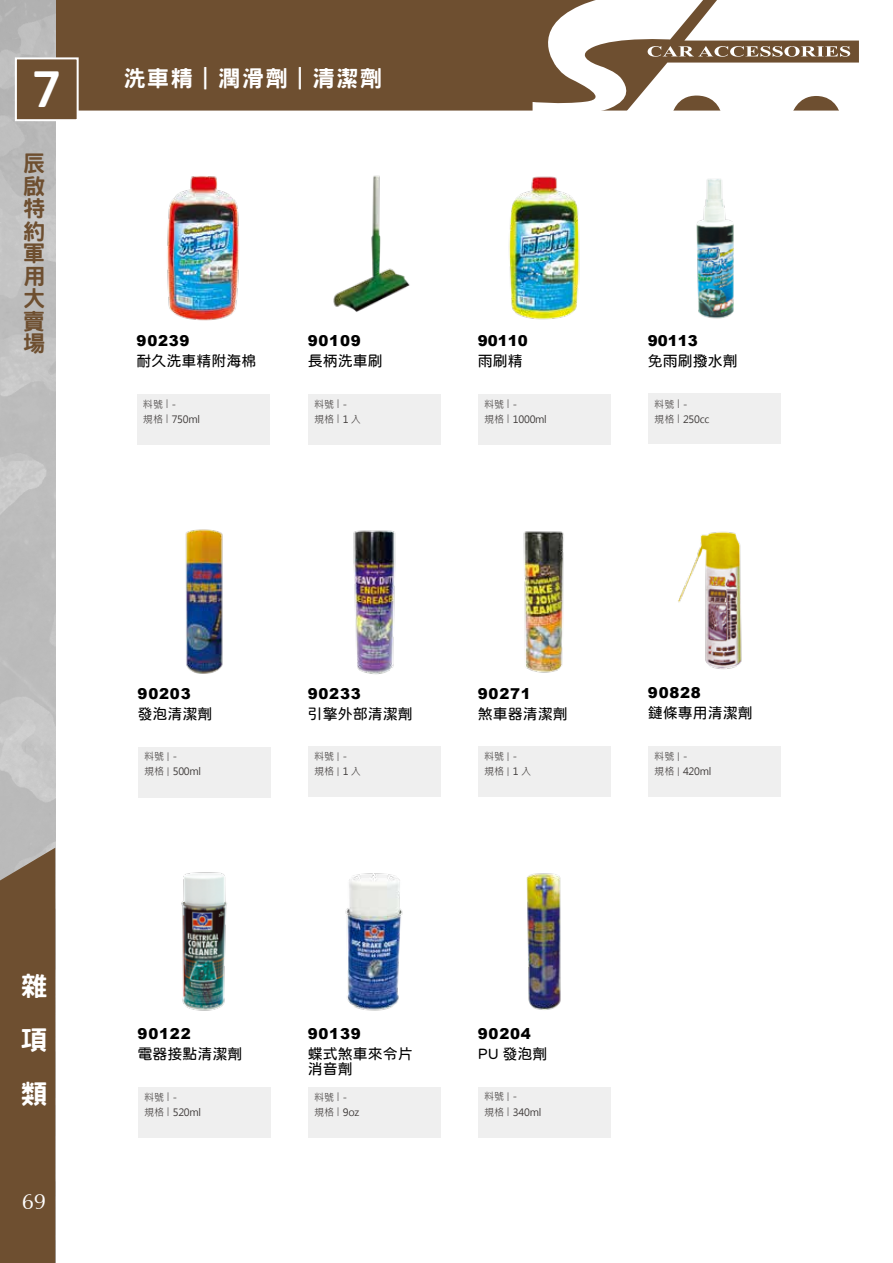
<style>
.page{position:relative;width:893px;height:1263px;background:#fff}
.page>*{position:absolute;margin:0;border:0;box-sizing:border-box;transform-origin:0 0}
.t1{font:800 48.6px "Han Wang Hei";color:#fff}
.t2{font:800 27px/54px "Han Wang Hei";color:#fff;text-align:justify}
.t3{font:800 22.5px "Han Wang Hei";letter-spacing:.05em;color:#fff}
.t4{font:800 22.5px/22.5px "Han Wang Hei";color:#6e4f30;text-align:justify}
.t5{font:22.05px "Zapf Humanist 601 BT";color:#fff}
.t6{font:15px/15px "jf openhuninn 1.0";color:#000}
.t7{font:900 15px "Arial";letter-spacing:.05em;color:#000}
.t8{font:10.05px/15px "Microsoft Jheng Hei";letter-spacing:-.025em;color:#3e3a39}
.s1{font-size:8.1px}
</style>
<div class="page">
<div style="left:55px;top:0;width:472px;height:111px;background:#6e4f30"></div>
<div style="left:0;top:848px;width:55px;height:415px;background:#6e4f30"></div>
<div style="left:16px;top:58px;width:62px;height:62px;background:#6e4f30"></div>
<div style="left:15px;top:57px;width:64px;height:64px;border:2px solid #fff"></div>
<div style="left:137px;top:394px;width:132px;height:51px;background:#efefef"></div>
<img style="left:167px;top:176px;width:72px;height:145px">
<img style="left:333px;top:175px;width:77px;height:137px">
<div style="left:308px;top:394px;width:133px;height:51px;background:#efefef"></div>
<div style="left:478px;top:394px;width:133px;height:51px;background:#efefef"></div>
<img style="left:509px;top:176px;width:71px;height:144px">
<div style="left:648px;top:393px;width:133px;height:51px;background:#efefef"></div>
<img style="left:696px;top:179px;width:38px;height:140px">
<img style="left:678px;top:531px;width:64px;height:138px">
<div style="left:648px;top:746px;width:133px;height:51px;background:#efefef"></div>
<div style="left:308px;top:746px;width:133px;height:51px;background:#efefef"></div>
<div style="left:478px;top:746px;width:133px;height:51px;background:#efefef"></div>
<img style="left:353px;top:530px;width:43px;height:145px">
<img style="left:523px;top:531px;width:41px;height:142px">
<div style="left:138px;top:747px;width:133px;height:51px;background:#efefef"></div>
<img style="left:185px;top:529px;width:38px;height:145px">
<div style="left:138px;top:1087px;width:133px;height:51px;background:#efefef"></div>
<div style="left:308px;top:1087px;width:133px;height:51px;background:#efefef"></div>
<img style="left:181px;top:872px;width:46px;height:139px">
<img style="left:345px;top:873px;width:58px;height:138px">
<img style="left:526px;top:873px;width:35px;height:137px">
<div style="left:478px;top:1087px;width:133px;height:51px;background:#efefef"></div>
<svg style="left:527px;top:0;width:332px;height:111px"></svg>
<h1 class="t1" style="left:31px;top:64px;width:32px">7</h1>
<h3 class="t3" style="left:123px;top:66px;width:260px">洗車精｜潤滑劑｜清潔劑</h3>
<h3 class="t4" style="left:23px;top:152px;width:23px">辰啟特約軍用大賣場</h3>
<h3 class="t7" style="left:137px;top:330px;width:55px">90239</h3>
<h3 class="t6" style="left:137px;top:353px;width:121px">耐久洗車精附海棉</h3>
<p class="t8" style="left:143px;top:396px;width:59px">料號<span class="s1">｜</span>-<br>規格<span class="s1">｜</span>750ml</p>
<h3 class="t7" style="left:308px;top:330px;width:55px">90109</h3>
<h3 class="t6" style="left:308px;top:353px;width:76px">長柄洗車刷</h3>
<p class="t8" style="left:314px;top:396px;width:48px">料號<span class="s1">｜</span>-<br>規格<span class="s1">｜</span>1入</p>
<h3 class="t7" style="left:478px;top:330px;width:52px">90110</h3>
<h3 class="t6" style="left:478px;top:353px;width:46px">雨刷精</h3>
<p class="t8" style="left:484px;top:396px;width:64px">料號<span class="s1">｜</span>-<br>規格<span class="s1">｜</span>1000ml</p>
<h3 class="t7" style="left:648px;top:330px;width:52px">90113</h3>
<h3 class="t6" style="left:648px;top:353px;width:91px">免雨刷撥水劑</h3>
<p class="t8" style="left:654px;top:396px;width:57px">料號<span class="s1">｜</span>-<br>規格<span class="s1">｜</span>250cc</p>
<h2 class="t2" style="left:21px;top:959px;width:28px">雜項類</h2>
<h3 class="t5" style="left:22px;top:1188px;width:26px">69</h3>
<h3 class="t7" style="left:138px;top:683px;width:55px">90203</h3>
<h3 class="t6" style="left:138px;top:706px;width:77px">發泡清潔劑</h3>
<p class="t8" style="left:144px;top:749px;width:59px">料號<span class="s1">｜</span>-<br>規格<span class="s1">｜</span>500ml</p>
<h3 class="t7" style="left:308px;top:683px;width:55px">90233</h3>
<h3 class="t6" style="left:308px;top:706px;width:107px">引擎外部清潔劑</h3>
<p class="t8" style="left:314px;top:749px;width:48px">料號<span class="s1">｜</span>-<br>規格<span class="s1">｜</span>1入</p>
<h3 class="t7" style="left:478px;top:683px;width:55px">90271</h3>
<h3 class="t6" style="left:478px;top:706px;width:91px">煞車器清潔劑</h3>
<p class="t8" style="left:484px;top:749px;width:48px">料號<span class="s1">｜</span>-<br>規格<span class="s1">｜</span>1入</p>
<h3 class="t7" style="left:648px;top:682px;width:55px">90828</h3>
<h3 class="t6" style="left:648px;top:705px;width:106px">鏈條專用清潔劑</h3>
<p class="t8" style="left:654px;top:749px;width:59px">料號<span class="s1">｜</span>-<br>規格<span class="s1">｜</span>420ml</p>
<h3 class="t7" style="left:138px;top:1022px;width:55px">90122</h3>
<h3 class="t6" style="left:138px;top:1046px;width:107px">電器接點清潔劑</h3>
<p class="t8" style="left:144px;top:1089px;width:59px">料號<span class="s1">｜</span>-<br>規格<span class="s1">｜</span>520ml</p>
<h3 class="t7" style="left:308px;top:1022px;width:55px">90139</h3>
<h3 class="t6" style="left:308px;top:1046px;width:107px">蝶式煞車來令片消音劑</h3>
<p class="t8" style="left:314px;top:1089px;width:47px">料號<span class="s1">｜</span>-規格<span class="s1">｜</span>9oz</p>
<h3 class="t7" style="left:478px;top:1022px;width:55px">90204</h3>
<h3 class="t6" style="left:478px;top:1046px;width:71px">PU 發泡劑</h3>
<p class="t8" style="left:484px;top:1089px;width:59px">料號<span class="s1">｜</span>-<br>規格<span class="s1">｜</span>340ml</p>
</div>
